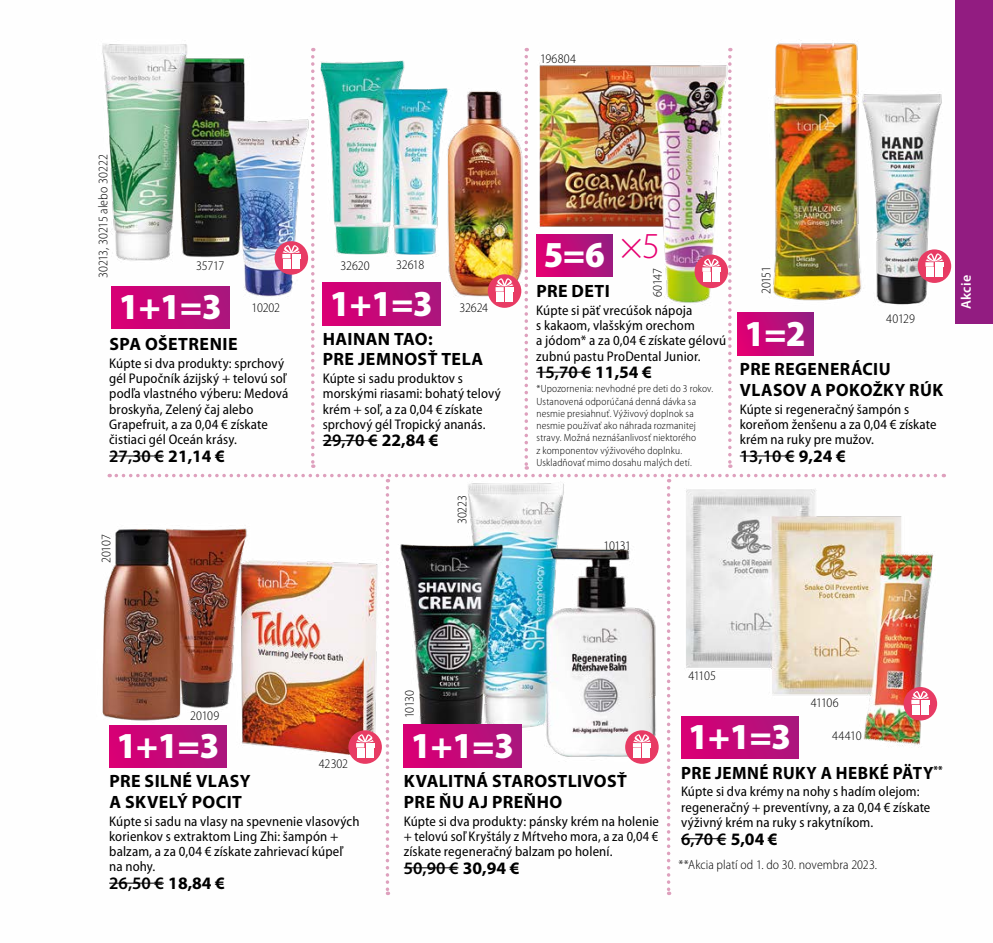
<style>
.page{position:relative;width:993px;height:943px;background:#fff}
.page>*{position:absolute;margin:0;border:0;box-sizing:border-box;transform-origin:0 0}
.t1{font:900 semi-condensed 36.75px "Myriad Pro";color:#fff}
.t2{font:300 36.75px "Myriad Pro";color:#e60071}
.t3{font:700 17.85px/20.5px "Myriad Pro";letter-spacing:.025em;color:#000}
.t4{font:700 17.85px "Myriad Pro";letter-spacing:.025em;color:#000;scale:.96 1}
.t5{font:600 17.5px "Myriad Pro";color:#000}
.t6{font:semi-condensed 14px/15.4px "Myriad Pro";letter-spacing:.01em;color:#000}
.t7{font:600 14px "Myriad Pro";letter-spacing:.015em;color:#fff}
.t8{font:300 semi-condensed 13.12px "Myriad Pro";letter-spacing:-.005em;color:#000}
.t9{font:300 semi-condensed 10.5px/12.2px "Myriad Pro";letter-spacing:.015em;color:#000}
.s1{font-weight:700}
</style>
<div class="page">
<img style="left:102px;top:40px;width:850px;height:856px">
<hr style="left:109px;top:882px;width:55px;height:1px;background:#000">
<hr style="left:109px;top:455px;width:55px;height:1px;background:#000">
<div style="left:112px;top:286px;width:117px;height:43px;background:#d80075"></div>
<div style="left:109px;top:725px;width:118px;height:42px;background:#d80075"></div>
<div style="left:917px;top:249px;width:33px;height:34px;background:#e83b64;border-radius:50%"></div>
<img style="left:116px;top:57px;width:828px;height:838px">
<div style="left:954px;top:0;width:38px;height:324px;background:#921c81"></div>
<p class="t8" style="left:540px;top:51px;width:37px">196804</p>
<p class="t8" style="left:95px;top:278px;width:125px;rotate:-90deg">30213, 30215 alebo 30222</p>
<p class="t8" style="left:196px;top:258px;width:30px">35717</p>
<h1 class="t1" style="left:119px;top:282px;width:104px">1+1=3</h1>
<p class="t8" style="left:251px;top:299px;width:30px">10202</p>
<p class="t3" style="left:109px;top:333px;width:130px">SPA OŠETRENIE</p>
<p class="t6" style="left:109px;top:355px;width:180px">Kúpte si dva produkty: sprchový gél Pupočník ázijský + telovú soľ podľa vlastného výberu: Medová broskyňa, Zelený čaj alebo<br>Grapefruit, a za 0,04 € získate čistiaci gél Oceán krásy.</p>
<p class="t5" style="left:109px;top:445px;width:117px">27,30 € <span class="s1">21,14 €</span></p>
<p class="t8" style="left:98px;top:563px;width:30px;rotate:-90deg">20107</p>
<p class="t8" style="left:340px;top:258px;width:30px">32620</p>
<p class="t8" style="left:396px;top:257px;width:29px">32618</p>
<h1 class="t1" style="left:330px;top:279px;width:104px">1+1=3</h1>
<p class="t8" style="left:459px;top:299px;width:30px">32624</p>
<p class="t3" style="left:323px;top:328px;width:162px">HAINAN TAO:<br>PRE JEMNOSŤ TELA</p>
<p class="t6" style="left:322px;top:370px;width:180px">Kúpte si sadu produktov s morskými riasami: bohatý telový krém + soľ, a za 0,04 € získate sprchový gél Tropický ananás.</p>
<p class="t5" style="left:322px;top:429px;width:117px">29,70 € <span class="s1">22,84 €</span></p>
<p class="t8" style="left:454px;top:524px;width:31px;rotate:-90deg">30223</p>
<h1 class="t2" style="left:620px;top:224px;width:41px">×5</h1>
<h1 class="t1" style="left:543px;top:230px;width:63px">5=6</h1>
<p class="t8" style="left:649px;top:297px;width:30px;rotate:-90deg">60147</p>
<p class="t3" style="left:536px;top:280px;width:75px">PRE DETI</p>
<p class="t6" style="left:536px;top:302px;width:191px">Kúpte si päť vrecúšok nápoja<br>s kakaom, vlašským orechom<br>a jódom* a za 0,04 € získate gélovú zubnú pastu ProDental Junior.</p>
<p class="t5" style="left:536px;top:361px;width:117px">15,70 € <span class="s1">11,54 €</span></p>
<p class="t9" style="left:536px;top:383px;width:178px">*Upozornenia: nevhodné pre deti do 3 rokov.<br>Ustanovená odporúčaná denná dávka sa nesmie presiahnuť. Výživový doplnok sa nesmie používať ako náhrada rozmanitej stravy. Možná neznášanlivosť niektorého<br>z komponentov výživového doplnku.<br>Uskladňovať mimo dosahu malých detí.</p>
<p class="t8" style="left:758px;top:294px;width:29px;rotate:-90deg">20151</p>
<h1 class="t1" style="left:744px;top:309px;width:63px">1=2</h1>
<p class="t8" style="left:885px;top:310px;width:30px">40129</p>
<p class="t3" style="left:739px;top:359px;width:205px">PRE REGENERÁCIU<br>VLASOV A POKOŽKY RÚK</p>
<p class="t6" style="left:739px;top:401px;width:198px">Kúpte si regeneračný šampón s koreňom ženšenu a za 0,04 € získate krém na ruky pre mužov.</p>
<p class="t5" style="left:739px;top:445px;width:107px">13,10 € <span class="s1">9,24 €</span></p>
<p class="t7" style="left:956px;top:309px;width:36px;rotate:-90deg">Akcie</p>
<p class="t8" style="left:603px;top:537px;width:29px">10131</p>
<p class="t8" style="left:688px;top:668px;width:29px">41105</p>
<p class="t8" style="left:401px;top:718px;width:30px;rotate:-90deg">10130</p>
<p class="t8" style="left:810px;top:695px;width:29px">41106</p>
<p class="t8" style="left:831px;top:728px;width:31px">44410</p>
<p class="t8" style="left:190px;top:707px;width:30px">20109</p>
<h1 class="t1" style="left:117px;top:721px;width:104px">1+1=3</h1>
<h1 class="t1" style="left:411px;top:721px;width:104px">1+1=3</h1>
<h1 class="t1" style="left:688px;top:712px;width:104px">1+1=3</h1>
<p class="t8" style="left:319px;top:755px;width:31px">42302</p>
<p class="t4" style="left:681px;top:761px;width:274px">PRE JEMNÉ RUKY A HEBKÉ PÄTY<sup>**</sup></p>
<p class="t6" style="left:680px;top:783px;width:251px">Kúpte si dva krémy na nohy s hadím olejom: regeneračný + preventívny, a za 0,04 € získate výživný krém na ruky s rakytníkom.</p>
<p class="t5" style="left:680px;top:827px;width:98px">6,70 € <span class="s1">5,04 €</span></p>
<p class="t3" style="left:109px;top:770px;width:143px">PRE SILNÉ VLASY<br>A SKVELÝ POCIT</p>
<p class="t6" style="left:109px;top:813px;width:252px">Kúpte si sadu na vlasy na spevnenie vlasových korienkov s extraktom Ling Zhi: šampón + balzam, a za 0,04 € získate zahrievací kúpeľ na nohy.</p>
<p class="t5" style="left:109px;top:872px;width:117px">26,50 € <span class="s1">18,84 €</span></p>
<p class="t3" style="left:404px;top:770px;width:224px">KVALITNÁ STAROSTLIVOSŤ<br>PRE ŇU AJ PREŇHO</p>
<p class="t6" style="left:403px;top:813px;width:256px;text-align:justify">Kúpte si dva produkty: pánsky krém na holenie + telovú soľ Kryštály z Mŕtveho mora, a za 0,04 € získate regeneračný balzam po holení.</p>
<p class="t5" style="left:403px;top:856px;width:117px">50,90 € <span class="s1">30,94 €</span></p>
<p class="t8" style="left:678px;top:857px;width:200px">**Akcia platí od 1. do 30. novembra 2023.</p>
</div>
